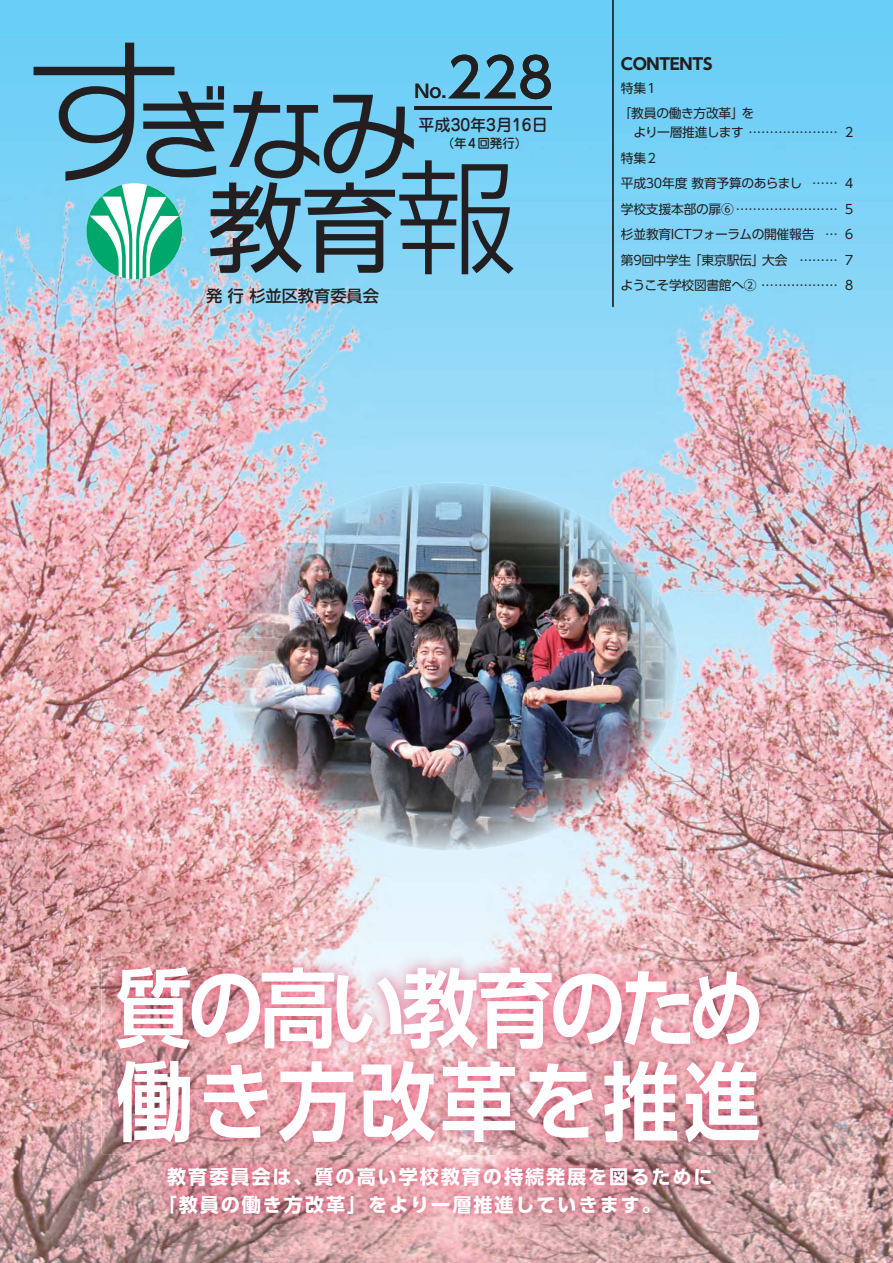
<style>
.page{position:relative;width:893px;height:1263px;background:#fff}
.page>*{position:absolute;margin:0;border:0;box-sizing:border-box;transform-origin:0 0}
.t1{font:97.2px "Typelabo N reg 90 pv RKSJ H";color:#231f20}
.t2{font:97.2px "UD Shin Go Pro Regular 90 pv RKSJ H";color:#231f20}
.t3{font:85.65px/93.4px "UD Shin Go Pro De Bold 90 pv RKSJ H";letter-spacing:-.03em;color:#fff;scale:.9 1}
.t4{font:54px "UD Shin Go Pro Medium 90 pv RKSJ H";color:#231f20}
.t5{font:19.2px/27.6px "UD Shin Go Pro Bold 90 pv RKSJ H";letter-spacing:.1em;color:#fff}
.t6{font:18px "UD Shin Go Pro Medium 90 pv RKSJ H";color:#231f20}
.t7{font:16.2px "Shin Go Pro Medium 90 pv RKSJ H";color:#231f20}
.t8{font:16.2px "Jun 34 Medium 90 pv RKSJ H";color:#231f20}
.t9{font:15.9px "UD Shin Go Pro Bold 90 pv RKSJ H";letter-spacing:-.02em;color:#231f20}
.t10{font:12.75px/25.5px "UD Shin Go Pro Regular 90 pv RKSJ H";letter-spacing:-.025em;color:#231f20}
.t11{font:12.6px "Jun 34 Medium 90 pv RKSJ H";color:#231f20}
.s1{font-family:"Typelabo N Light 90 pv RKSJ H";font-size:156.6px}
.s2{font-family:"UD Shin Go Pro Light 90 pv RKSJ H";font-size:124.2px}
</style>
<div class="page">
<img style="left:0;top:0;width:893px;height:1263px">
<svg style="left:86px;top:185px;width:96px;height:94px"></svg>
<hr style="left:415px;top:106px;width:137px;height:3px;background:#231f20">
<hr style="left:612px;top:0;width:2px;height:306px;background:#231f20">
<img style="left:102px;top:952px;width:669px;height:202px">
<img style="left:152px;top:1152px;width:570px;height:74px">
<img style="left:275px;top:482px;width:252px;height:368px">
<img style="left:527px;top:493px;width:101px;height:347px">
<img style="left:225px;top:551px;width:50px;height:231px">
<img style="left:628px;top:551px;width:50px;height:231px">
<h1 class="t1" style="left:24px;top:98px;width:393px"><span class="s1">す</span>ぎなみ</h1>
<h3 class="t4" style="left:446px;top:58px;width:108px">228</h3>
<p class="t11" style="left:442px;top:139px;width:87px">（年 4回発行）</p>
<h3 class="t6" style="left:414px;top:85px;width:34px">No.</h3>
<p class="t8" style="left:419px;top:119px;width:131px">平成30年3月16日</p>
<h1 class="t2" style="left:207px;top:191px;width:313px">教育<span class="s2">報</span></h1>
<p class="t7" style="left:206px;top:290px;width:174px">発 行 杉並区教育委員会</p>
<p class="t9" style="left:621px;top:58px;width:93px">CONTENTS</p>
<p class="t10" style="left:619px;top:77px;width:137px">特集１<br>「教員の働き方改革」を</p>
<p class="t10" style="left:621px;top:122px;width:236px">　より一層推進します ………………… ２特集２<br>平成30年度 教育予算のあらまし …… ４学校支援本部の扉⑥ …………………… ５杉並教育ICTフォーラムの開催報告 … ６第9回中学生「東京駅伝」大会 ……… ７ようこそ学校図書館へ② ……………… ８</p>
<h2 class="t3" style="left:115px;top:973px;width:723px">質の高い教育のため働き方改革を推進</h2>
<h3 class="t5" style="left:158px;top:1165px;width:556px;text-indent:10px">教育委員会は、質の高い学校教育の持続発展を図るために「教員の働き方改革」をより一層推進していきます。</h3>
</div>
